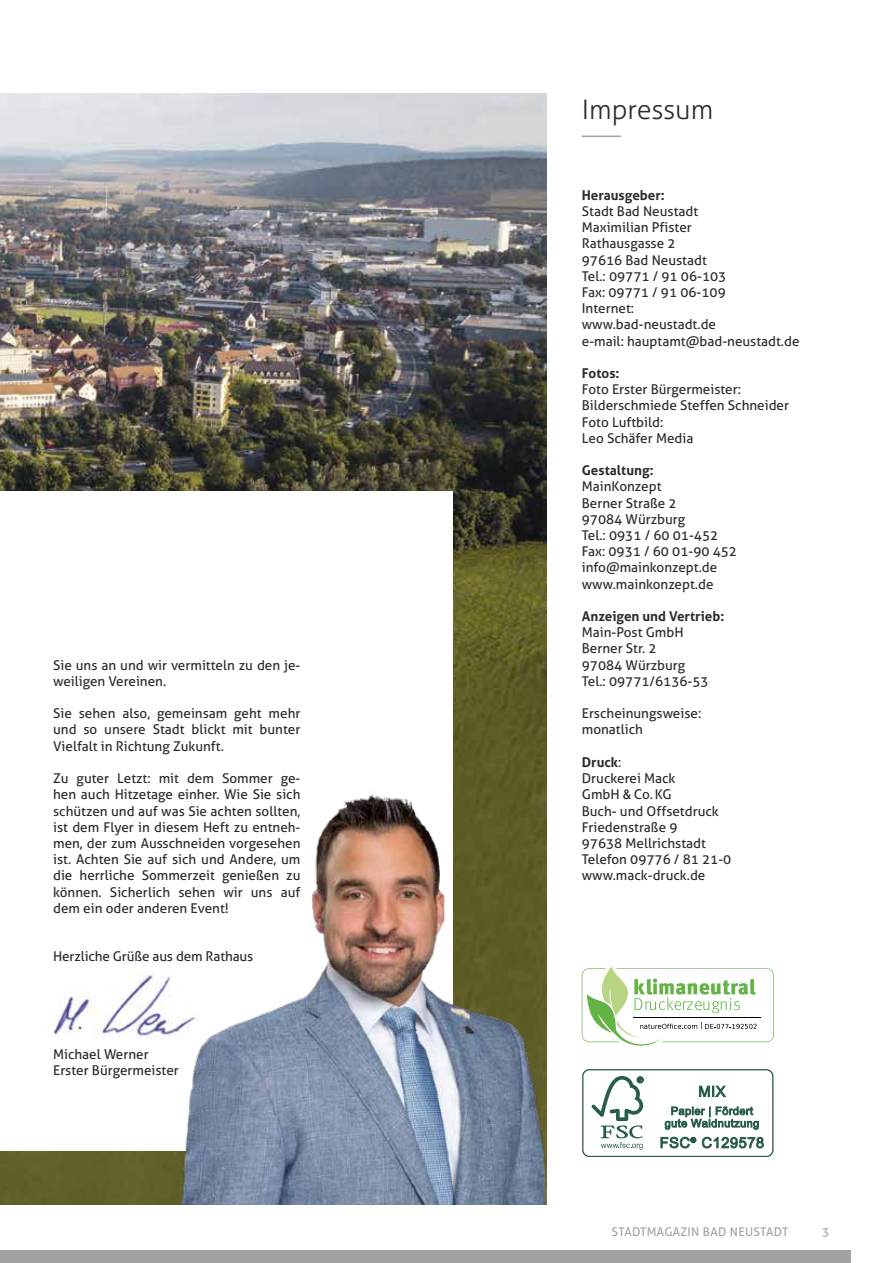
<style>
.page{position:relative;width:893px;height:1263px;background:#fff}
.page>*{position:absolute;margin:0;border:0;box-sizing:border-box;transform-origin:0 0}
.t1{font:300 27px "Aller";color:#2c2c2c}
.t2{font:13.5px/16.2px "Aller";color:#2c2c2c}
.t3{font:700 13.5px "Aller";color:#2c2c2c}
.t4{font:12px "Aller";letter-spacing:.025em;color:#a3a3a3}
.s1{font-weight:700}
.s2{font-family:"Helvetica Neue LT Std";font-weight:500;font-stretch:condensed}
</style>
<div class="page">
<div style="left:0;top:1250px;width:850px;height:13px;background:#a3a3a3"></div>
<svg style="left:582px;top:966px;width:192px;height:80px"></svg>
<hr style="left:582px;top:136px;width:39px;height:1px;background:#a3a3a3">
<div style="left:582px;top:1069px;width:191px;height:88px;border:1px solid #285c4d;border-radius:6px"></div>
<svg style="left:591px;top:1076px;width:53px;height:73px"></svg>
<svg style="left:699px;top:1085px;width:27px;height:12px"></svg>
<svg style="left:665px;top:1106px;width:94px;height:24px"></svg>
<svg style="left:660px;top:1137px;width:36px;height:11px"></svg>
<svg style="left:702px;top:1137px;width:62px;height:11px"></svg>
<img style="left:0;top:94px;width:546px;height:1110px">
<div style="left:0;top:491px;width:453px;height:660px;background:#fff"></div>
<img style="left:43px;top:971px;width:133px;height:68px">
<img style="left:176px;top:766px;width:369px;height:438px">
<p class="t2" style="left:53px;top:657px;width:249px">Sie uns an und wir vermitteln zu den je&shy;weiligen Vereinen.</p>
<p class="t2" style="left:53px;top:705px;width:249px;text-align:justify">Sie sehen also, gemeinsam geht mehr und so unsere Stadt blickt mit bunter Vielfalt in Richtung Zukunft.</p>
<p class="t2" style="left:53px;top:770px;width:249px;text-align:justify">Zu guter Letzt: mit dem Sommer ge&shy;hen auch Hitzetage einher. Wie Sie sich schützen und auf was Sie achten sollten, ist dem Flyer in diesem Heft zu entneh&shy;men, der zum Ausschneiden vorgesehen ist. Achten Sie auf sich und Andere, um die herrliche Sommerzeit genießen zu können. Sicherlich sehen wir uns auf dem ein oder anderen Event!</p>
<p class="t2" style="left:53px;top:948px;width:202px">Herzliche Grüße aus dem Rathaus</p>
<p class="t2" style="left:53px;top:1045px;width:127px">Michael Werner<br>Erster Bürgermeister</p>
<h1 class="t1" style="left:582px;top:93px;width:133px">Impressum</h1>
<p class="t3" style="left:582px;top:187px;width:84px">Herausgeber:</p>
<p class="t2" style="left:582px;top:203px;width:219px">Stadt Bad Neustadt<br>Maximilian Pfister<br>Rathausgasse 2<br>97616 Bad Neustadt<br>Tel.: 09771 / 91 06-103<br>Fax: 09771 / 91 06-109<br>Internet:<br>www.bad-neustadt.de<br>e-mail: hauptamt@bad-neustadt.de</p>
<p class="t3" style="left:582px;top:365px;width:39px">Fotos:</p>
<p class="t2" style="left:582px;top:381px;width:209px">Foto Erster Bürgermeister:<br>Bilderschmiede Steffen Schneider<br>Foto Luftbild:<br>Leo Schäfer Media</p>
<p class="t3" style="left:582px;top:462px;width:73px">Gestaltung:</p>
<p class="t2" style="left:582px;top:478px;width:157px">MainKonzept<br>Berner Straße 2<br>97084 Würzburg<br>Tel.: 0931 / 60 01-452<br>Fax: 0931 / 60 01-90 452 info@mainkonzept.de www.mainkonzept.de</p>
<p class="t3" style="left:582px;top:608px;width:144px">Anzeigen und Vertrieb:</p>
<p class="t2" style="left:582px;top:624px;width:128px">Main-Post GmbH<br>Berner Str. 2<br>97084 Würzburg<br>Tel.: 09771/6136-53</p>
<p class="t2" style="left:582px;top:705px;width:121px">Erscheinungsweise: monatlich</p>
<p class="t2" style="left:582px;top:754px;width:151px"><span class="s1">Druck</span>:<br>Druckerei Mack<br>GmbH <span class="s2">&amp;</span> Co.KG<br>Buch- und Offsetdruck<br>Friedenstraße 9<br>97638 Mellrichstadt<br>Telefon 09776 / 81 21-0 www.mack-druck.de</p>
<p class="t4" style="left:612px;top:1224px;width:178px">STADTMAGAZIN BAD NEUSTADT</p>
<p class="t4" style="left:822px;top:1224px;width:9px">3</p>
</div>
